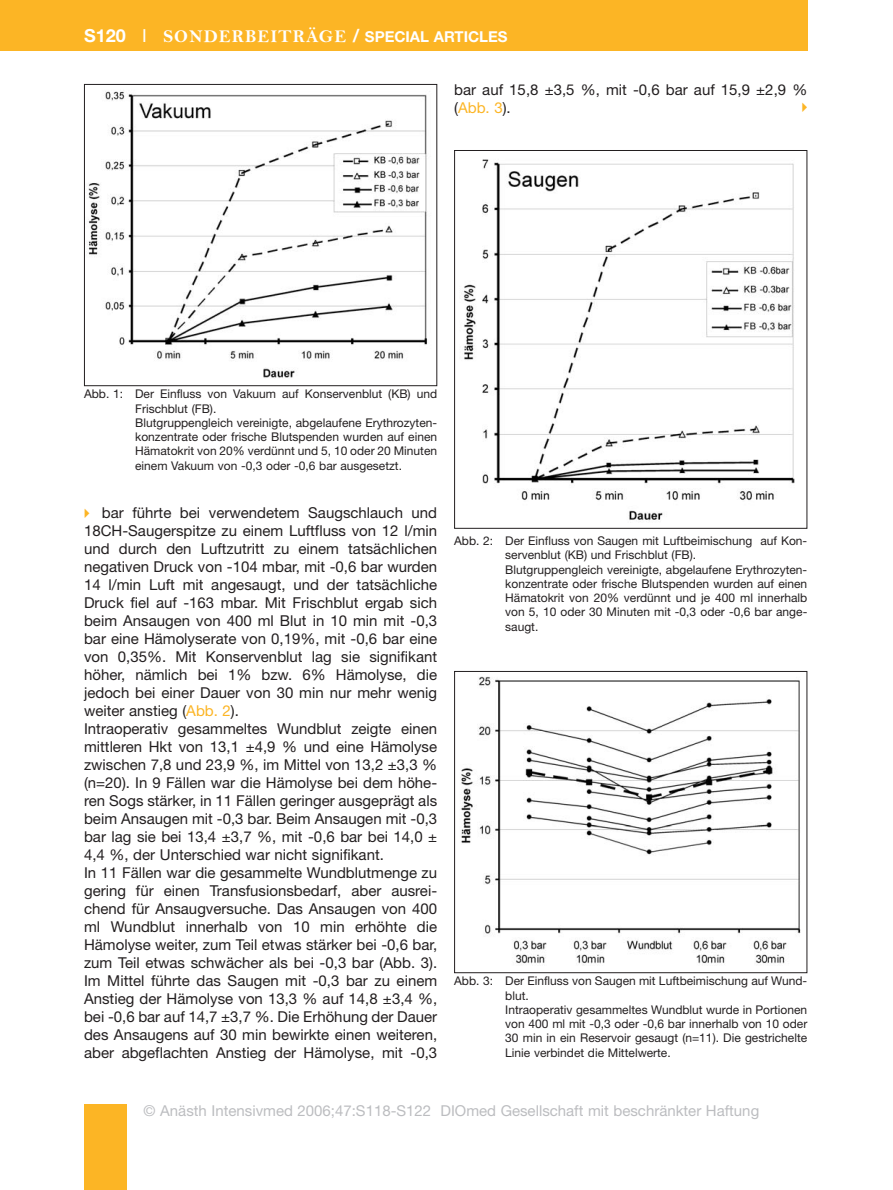
<style>
.page{position:relative;width:893px;height:1190px;background:#fff}
.page>*{position:absolute;margin:0;border:0;box-sizing:border-box;transform-origin:0 0}
.t1{font:15px/18px "Helvetica Neue";color:#231f20}
.t2{font:15px "Helvetica Neue";color:#bcbdc0}
.t3{font:700 15px "Helvetica Neue";color:#fff}
.t4{font:12px/14.2px "Helvetica Neue";color:#231f20}
.s1{font-size:18px}
.s2{font-weight:400;font-size:18px}
.s3{font-family:"Bell MT Bold";font-weight:400;font-size:18px}
.s4{color:#fcb525}
</style>
<div class="page">
<div style="left:0;top:0;width:807px;height:50px;background:#fcb525"></div>
<div style="left:84px;top:1105px;width:43px;height:85px;background:#fcb525"></div>
<img style="left:88px;top:91px;width:340px;height:287px">
<div style="left:84px;top:84px;width:353px;height:302px;border:1px solid #231f20"></div>
<img style="left:461px;top:676px;width:340px;height:289px">
<div style="left:454px;top:671px;width:353px;height:302px;border:1px solid #231f20"></div>
<img style="left:463px;top:159px;width:332px;height:362px">
<div style="left:454px;top:150px;width:353px;height:378px;border:1px solid #231f20"></div>
<p class="t3" style="left:84px;top:31px;width:425px"><span class="s1">S120</span> <span class="s2">I</span> <span class="s3">SONDERBEITRÄGE</span> <span class="s1">/</span> SPECIAL ARTICLES</p>
<p class="t1" style="left:454px;top:82px;width:354px">bar auf 15,8 ±3,5 %, mit -0,6 bar auf 15,9 ±2,9 % (<span class="s4">Abb. 3</span>).</p>
<p class="t4" style="left:135px;top:388px;width:303px;text-indent:-51px">Abb. 1: Der Einfluss von Vakuum auf Konservenblut (KB) und Frischblut (FB).<br>Blutgruppengleich vereinigte, abgelaufene Erythrozyten&shy;konzentrate oder frische Blutspenden wurden auf einen Hämatokrit von 20% verdünnt und 5, 10 oder 20 Minuten einem Vakuum von -0,3 oder -0,6 bar ausgesetzt.</p>
<p class="t1" style="left:84px;top:505px;width:354px;text-indent:18px">bar führte bei verwendetem Saugschlauch und 18CH-Saugerspitze zu einem Luftfluss von 12 l/min und durch den Luftzutritt zu einem tatsächlichen negativen Druck von -104 mbar, mit -0,6 bar wurden 14 l/min Luft mit angesaugt, und der tatsächliche Druck fiel auf -163 mbar. Mit Frischblut ergab sich beim Ansaugen von 400 ml Blut in 10 min mit -0,3 bar eine Hämolyserate von 0,19%, mit -0,6 bar eine von 0,35%. Mit Konservenblut lag sie signifikant höher, nämlich bei 1% bzw. 6% Hämolyse, die jedoch bei einer Dauer von 30 min nur mehr wenig weiter anstieg (<span class="s4">Abb. 2</span>).<br>Intraoperativ gesammeltes Wundblut zeigte einen mittleren Hkt von 13,1 ±4,9 % und eine Hämolyse zwischen 7,8 und 23,9 %, im Mittel von 13,2 ±3,3 % (n=20). In 9 Fällen war die Hämolyse bei dem höhe&shy;ren Sogs stärker, in 11 Fällen geringer ausgeprägt als beim Ansaugen mit -0,3 bar. Beim Ansaugen mit -0,3 bar lag sie bei 13,4 ±3,7 %, mit -0,6 bar bei 14,0 ± 4,4 %, der Unterschied war nicht signifikant.<br>In 11 Fällen war die gesammelte Wundblutmenge zu gering für einen Transfusionsbedarf, aber ausrei&shy;chend für Ansaugversuche. Das Ansaugen von 400 ml Wundblut innerhalb von 10 min erhöhte die Hämolyse weiter, zum Teil etwas stärker bei -0,6 bar, zum Teil etwas schwächer als bei -0,3 bar (Abb. 3).<br>Im Mittel führte das Saugen mit -0,3 bar zu einem Anstieg der Hämolyse von 13,3 % auf 14,8 ±3,4 %, bei -0,6 bar auf 14,7 ±3,7 %. Die Erhöhung der Dauer des Ansaugens auf 30 min bewirkte einen weiteren, aber abgeflachten Anstieg der Hämolyse, mit -0,3</p>
<p class="t4" style="left:505px;top:535px;width:303px;text-indent:-51px">Abb. 2: Der Einfluss von Saugen mit Luftbeimischung auf Kon&shy;servenblut (KB) und Frischblut (FB).<br>Blutgruppengleich vereinigte, abgelaufene Erythrozyten&shy;konzentrate oder frische Blutspenden wurden auf einen Hämatokrit von 20% verdünnt und je 400 ml innerhalb von 5, 10 oder 30 Minuten mit -0,3 oder -0,6 bar ange&shy;saugt.</p>
<p class="t4" style="left:505px;top:975px;width:303px;text-indent:-51px">Abb. 3: Der Einfluss von Saugen mit Luftbeimischung auf Wund&shy;blut.<br>Intraoperativ gesammeltes Wundblut wurde in Portionen von 400 ml mit -0,3 oder -0,6 bar innerhalb von 10 oder 30 min in ein Reservoir gesaugt (n=11). Die gestrichelte Linie verbindet die Mittelwerte.</p>
<p class="t2" style="left:144px;top:1105px;width:617px">© Anästh Intensivmed 2006;47:S118-S122 DIOmed Gesellschaft mit beschränkter Haftung</p>
</div>
